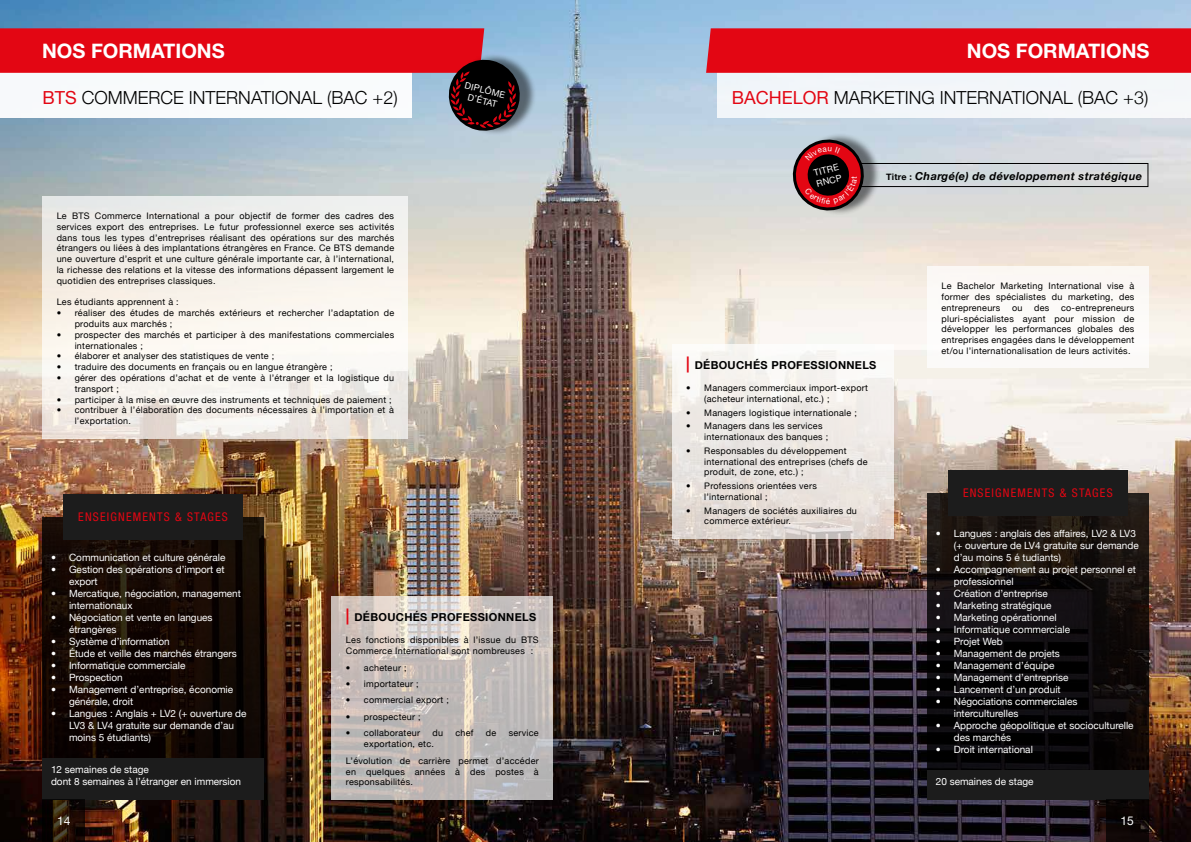
<style>
.page{position:relative;width:1191px;height:842px;background:#fff}
.page>*{position:absolute;margin:0;border:0;box-sizing:border-box;transform-origin:0 0}
.t1{font:700 20px "Helvetica Neue LT Std";color:#fff}
.t2{font:300 18px "Helvetica Neue";color:#000}
.t3{font:condensed 12px "Helvetica Neue LT Std";letter-spacing:.1em;color:#e30613}
.t4{font:12px "Helvetica Neue";color:#fff}
.t5{font:700 11px "Helvetica Neue";letter-spacing:.03em;color:#000}
.t6{font:italic 700 11px "Helvetica Neue";letter-spacing:.03em;color:#000}
.t7{font:10px/12px "Helvetica Neue";color:#fff}
.t8{font:9px/10.8px "Helvetica Neue";letter-spacing:.03em;color:#000}
.t9{font:9px/10.8px "Helvetica Neue";color:#fff;text-align:center}
.s1{font-weight:400;color:#e30613}
.s2{font-size:16px;color:#e30613}
.s3{font-style:normal;font-size:9px}
</style>
<div class="page">
<img style="left:0;top:0;width:1191px;height:842px">
<div style="left:43px;top:758px;width:221px;height:41px;background:#1c1c1c"></div>
<svg style="left:43px;top:517px;width:221px;height:241px;background:#130803"></svg>
<div style="left:63px;top:494px;width:180px;height:45px;background:#1c1c1c"></div>
<div style="left:927px;top:770px;width:221px;height:29px;background:#1c1c1c"></div>
<svg style="left:927px;top:493px;width:221px;height:277px;background:#100c0b"></svg>
<div style="left:948px;top:470px;width:179px;height:45px;background:#1c1c1c"></div>
<div style="left:717px;top:72px;width:474px;height:46px;background:#f3f6f9"></div>
<svg style="left:43px;top:196px;width:365px;height:242px;fill:#f6f2ed"></svg>
<svg style="left:332px;top:596px;width:221px;height:203px;background:#c6bfbc"></svg>
<div style="left:927px;top:266px;width:221px;height:102px;background:#fcfaf8"></div>
<div style="left:672px;top:344px;width:221px;height:194px;background:linear-gradient(to bottom,#fafaf7,#e0d7d2)"></div>
<div style="left:706px;top:28px;width:485px;height:45px;background:#e30613"></div>
<div style="left:454px;top:53px;width:83px;height:83px;background:#000;opacity:.51"></div>
<svg style="left:0;top:28px;width:525px;height:105px"></svg>
<div style="left:828px;top:163px;width:320px;height:24px;border:1px solid #000"></div>
<div style="left:798px;top:133px;width:83px;height:83px;background:#000;opacity:.51"></div>
<svg style="left:43px;top:799px;width:42px;height:43px;background:#1f1208"></svg>
<div style="left:1106px;top:799px;width:42px;height:43px;background:#0b0504"></div>
<svg style="left:790px;top:137px;width:76px;height:76px;background:#843c42"></svg>
<h1 class="t1" style="left:42px;top:39px;width:184px">NOS FORMATIONS</h1>
<h1 class="t1" style="left:967px;top:39px;width:184px">NOS FORMATIONS</h1>
<p class="t9" style="left:466px;top:80px;width:43px;rotate:14deg">DIPLÔME<br>D’ÉTAT</p>
<h2 class="t2" style="left:43px;top:87px;width:357px"><span class="s1">BTS</span> COMMERCE INTERNATIONAL (BAC +2)</h2>
<h2 class="t2" style="left:732px;top:87px;width:418px"><span class="s1">BACHELOR</span> MARKETING INTERNATIONAL (BAC +3)</h2>
<p class="t8" style="left:57px;top:210px;width:339px;text-align:justify">Le BTS Commerce International a pour objectif de former des cadres des services export des entreprises. Le futur professionnel exerce ses activités dans tous les types d’entreprises réalisant des opérations sur des marchés étrangers ou liées à des implantations étrangères en France. Ce BTS demande une ouverture d’esprit et une culture générale importante car, à l’international, la richesse des relations et la vitesse des informations dépassent largement le quotidien des entreprises classiques.</p>
<p class="t8" style="left:57px;top:297px;width:124px">Les étudiants apprennent à :</p>
<p class="t8" style="left:75px;top:307px;width:321px;text-indent:-18px">• réaliser des études de marchés extérieurs et rechercher l’adaptation de produits aux marchés ;</p>
<p class="t8" style="left:75px;top:329px;width:321px;text-indent:-18px">• prospecter des marchés et participer à des manifestations commerciales internationales ;</p>
<p class="t8" style="left:57px;top:351px;width:219px">• élaborer et analyser des statistiques de vente ;</p>
<p class="t8" style="left:57px;top:361px;width:277px">• traduire des documents en français ou en langue étrangère ;</p>
<p class="t8" style="left:75px;top:372px;width:321px;text-indent:-18px">• gérer des opérations d’achat et de vente à l’étranger et la logistique du transport ;</p>
<p class="t8" style="left:57px;top:394px;width:336px">• participer à la mise en œuvre des instruments et techniques de paiement ;</p>
<p class="t8" style="left:75px;top:405px;width:321px;text-indent:-18px">• contribuer à l’élaboration des documents nécessaires à l’importation et à l’exportation.</p>
<h3 class="t3" style="left:78px;top:510px;width:151px">ENSEIGNEMENTS &amp; STAGES</h3>
<p class="t7" style="left:51px;top:551px;width:176px">• Communication et culture générale</p>
<p class="t7" style="left:69px;top:563px;width:157px;text-indent:-18px">• Gestion des opérations d’import et export</p>
<p class="t7" style="left:69px;top:587px;width:173px;text-indent:-18px">• Mercatique, négociation, management internationaux</p>
<p class="t7" style="left:69px;top:611px;width:145px;text-indent:-18px">• Négociation et vente en langues étrangères</p>
<p class="t7" style="left:51px;top:635px;width:120px">• Système d’information</p>
<p class="t7" style="left:51px;top:647px;width:187px">• Étude et veille des marchés étrangers</p>
<p class="t7" style="left:51px;top:659px;width:136px">• Informatique commerciale</p>
<p class="t7" style="left:51px;top:671px;width:73px">• Prospection</p>
<p class="t7" style="left:69px;top:683px;width:166px;text-indent:-18px">• Management d’entreprise, économie générale, droit</p>
<p class="t7" style="left:69px;top:707px;width:179px;text-indent:-18px">• Langues : Anglais + LV2 (+ ouverture de<br>LV3 &amp; LV4 gratuite sur demande d’au moins 5 étudiants)</p>
<p class="t7" style="left:51px;top:764px;width:192px">12 semaines de stage<br>dont 8 semaines à l’étranger en immersion</p>
<p class="t5" style="left:346px;top:610px;width:192px"><span class="s2">|</span> DÉBOUCHÉS PROFESSIONNELS</p>
<p class="t8" style="left:346px;top:634px;width:194px">Les fonctions disponibles à l’issue du BTS<br>Commerce International sont nombreuses :</p>
<p class="t8" style="left:346px;top:662px;width:62px">• acheteur ;</p>
<p class="t8" style="left:346px;top:678px;width:74px">• importateur ;</p>
<p class="t8" style="left:346px;top:695px;width:104px">• commercial export ;</p>
<p class="t8" style="left:346px;top:711px;width:76px">• prospecteur ;</p>
<p class="t8" style="left:346px;top:728px;width:76px">• collaborateur</p>
<p class="t8" style="left:432px;top:728px;width:12px">du</p>
<p class="t8" style="left:455px;top:728px;width:20px">chef</p>
<p class="t8" style="left:486px;top:728px;width:12px">de</p>
<p class="t8" style="left:508px;top:728px;width:32px">service</p>
<p class="t8" style="left:346px;top:736px;width:194px;line-height:16.5px;text-indent:18px">exportation, etc.<br>L’évolution de carrière permet d’accéder</p>
<p class="t8" style="left:346px;top:766px;width:194px">en quelques années à des postes à responsabilités.</p>
<p class="t9" style="left:812px;top:168px;width:27px;text-align:left;rotate:-15deg">TITRE<br>RNCP</p>
<p class="t6" style="left:886px;top:169px;width:257px"><span class="s3">Titre :</span> Chargé(e) de développement stratégique</p>
<p class="t5" style="left:686px;top:358px;width:192px"><span class="s2">|</span> DÉBOUCHÉS PROFESSIONNELS</p>
<p class="t8" style="left:704px;top:383px;width:165px;text-indent:-18px">• Managers commerciaux import-export (acheteur international, etc.) ;</p>
<p class="t8" style="left:686px;top:407px;width:172px">• Managers logistique internationale ;</p>
<p class="t8" style="left:704px;top:421px;width:125px;text-indent:-18px">• Managers dans les services internationaux des banques ;</p>
<p class="t8" style="left:704px;top:445px;width:165px;text-indent:-18px">• Responsables du développement international des entreprises (chefs de produit, de zone, etc.) ;</p>
<p class="t8" style="left:704px;top:480px;width:114px;text-indent:-18px">• Professions orientées vers l’international ;</p>
<p class="t8" style="left:704px;top:505px;width:154px;text-indent:-18px">• Managers de sociétés auxiliaires du commerce extérieur.</p>
<p class="t8" style="left:941px;top:280px;width:194px;text-align:justify">Le Bachelor Marketing International vise à former des spécialistes du marketing, des entrepreneurs</p>
<p class="t8" style="left:1012px;top:302px;width:12px">ou</p>
<p class="t8" style="left:1034px;top:302px;width:17px">des</p>
<p class="t8" style="left:941px;top:302px;width:194px;text-align:justify;text-indent:120px">co-entrepreneurs pluri-spécialistes ayant pour mission de développer les performances globales des entreprises engagées dans le développement et/ou l’internationalisation de leurs activités.</p>
<h3 class="t3" style="left:963px;top:486px;width:151px">ENSEIGNEMENTS &amp; STAGES</h3>
<p class="t7" style="left:953px;top:527px;width:186px;text-indent:-18px">• Langues : anglais des affaires, LV2 &amp; LV3 (+ ouverture de LV4 gratuite sur demande d’au moins 5 é tudiants)</p>
<p class="t7" style="left:953px;top:563px;width:184px;text-indent:-18px">• Accompagnement au projet personnel et professionnel</p>
<p class="t7" style="left:935px;top:587px;width:113px">• Création d’entreprise</p>
<p class="t7" style="left:935px;top:599px;width:117px">• Marketing stratégique</p>
<p class="t7" style="left:935px;top:611px;width:122px">• Marketing opérationnel</p>
<p class="t7" style="left:935px;top:623px;width:136px">• Informatique commerciale</p>
<p class="t7" style="left:935px;top:635px;width:68px">• Projet Web</p>
<p class="t7" style="left:935px;top:647px;width:126px">• Management de projets</p>
<p class="t7" style="left:935px;top:659px;width:120px">• Management d’équipe</p>
<p class="t7" style="left:935px;top:671px;width:134px">• Management d’entreprise</p>
<p class="t7" style="left:935px;top:683px;width:126px">• Lancement d’un produit</p>
<p class="t7" style="left:953px;top:695px;width:125px;text-indent:-18px">• Négociations commerciales interculturelles</p>
<p class="t7" style="left:953px;top:719px;width:181px;text-indent:-18px">• Approche géopolitique et socioculturelle des marchés</p>
<p class="t7" style="left:935px;top:743px;width:99px">• Droit international</p>
<p class="t7" style="left:935px;top:776px;width:99px">20 semaines de stage</p>
<h3 class="t4" style="left:57px;top:814px;width:15px">14</h3>
<h3 class="t4" style="left:1120px;top:814px;width:15px">15</h3>
</div>
